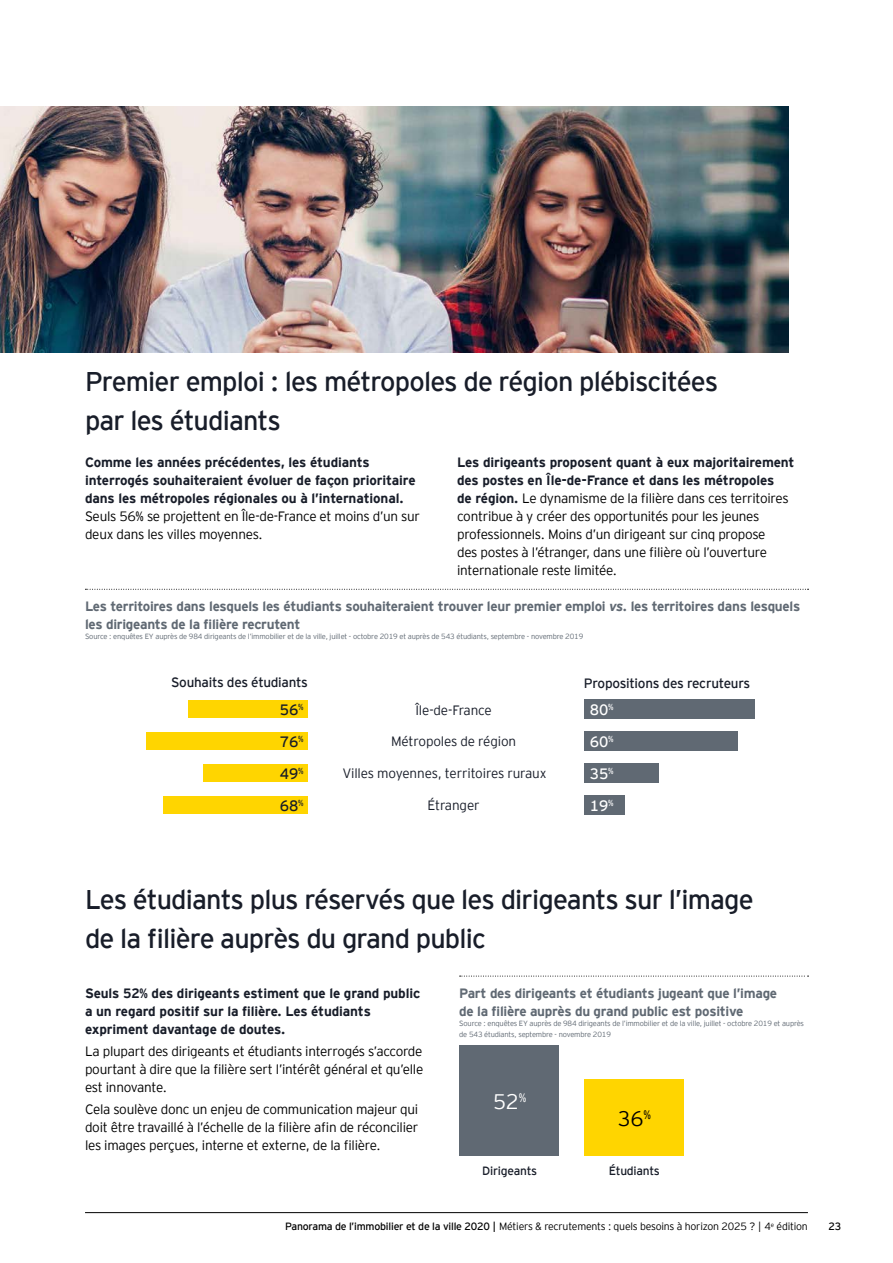
<style>
.page{position:relative;width:893px;height:1263px;background:#fff}
.page>*{position:absolute;margin:0;border:0;box-sizing:border-box;transform-origin:0 0}
.t1{font:27px/39px "EY Interstate";letter-spacing:-.03em;color:#181d29}
.t2{font:300 21px "EY Interstate";color:#fff}
.t3{font:300 21px "EY Interstate";color:#000}
.t4{font:15px "EY Interstate";letter-spacing:-.01em;color:#181d29}
.t5{font:15px "EY Interstate";letter-spacing:-.01em;color:#fff}
.t6{font:300 13.5px/18px "EY Interstate";letter-spacing:-.02em;color:#000}
.t7{font:700 13.5px/18px "EY Interstate";letter-spacing:-.01em;color:#181d29}
.t8{font:700 13.5px/18px "EY Interstate";letter-spacing:-.02em;color:#606973}
.t9{font:300 13.5px "EY Interstate";letter-spacing:-.01em;color:#181d29}
.t10{font:13.5px "EY Interstate";letter-spacing:-.02em;color:#181d29}
.t11{font:12px "EY Interstate";letter-spacing:-.02em;color:#181d29}
.t12{font:300 10.5px "EY Interstate";letter-spacing:-.02em;color:#000}
.t13{font:10.5px "EY Interstate";color:#000}
.t14{font:300 7.5px/10.5px "EY Interstate";letter-spacing:-.02em;color:#606973}
.s1{font-weight:700;color:#181d29}
.s2{font-style:italic}
.s3{font-weight:400}
</style>
<div class="page">
<hr style="left:85px;top:1212px;width:723px;height:1px;background:#000">
<img style="left:0;top:106px;width:789px;height:246px">
<svg style="left:85px;top:589px;width:723px;height:1px"></svg>
<div style="left:146px;top:732px;width:162px;height:17px;background:#ffd500"></div>
<div style="left:584px;top:731px;width:153px;height:20px;background:#606973"></div>
<div style="left:163px;top:796px;width:145px;height:17px;background:#ffd500"></div>
<div style="left:584px;top:795px;width:40px;height:19px;background:#606973"></div>
<div style="left:189px;top:701px;width:119px;height:17px;background:#ffd500"></div>
<div style="left:584px;top:699px;width:170px;height:20px;background:#606973"></div>
<div style="left:204px;top:764px;width:104px;height:17px;background:#ffd500"></div>
<div style="left:584px;top:763px;width:74px;height:20px;background:#606973"></div>
<svg style="left:460px;top:976px;width:348px;height:1px"></svg>
<div style="left:459px;top:1045px;width:99px;height:111px;background:#606973"></div>
<div style="left:584px;top:1079px;width:99px;height:77px;background:#ffd500"></div>
<h1 class="t1" style="left:85px;top:360px;width:635px">Premier emploi : les métropoles de région plébiscitées par les étudiants</h1>
<p class="t7" style="left:85px;top:453px;width:332px">Comme les années précédentes, les étudiants interrogés souhaiteraient évoluer de façon prioritaire dans les métropoles régionales ou à l’international.</p>
<p class="t6" style="left:85px;top:507px;width:336px">Seuls 56% se projettent en Île-de-France et moins d’un sur deux dans les villes moyennes.</p>
<p class="t6" style="left:457px;top:453px;width:339px"><span class="s1">Les dirigeants proposent quant à eux majoritairement des postes en Île-de-France et dans les métropoles<br>de région.</span> Le dynamisme de la filière dans ces territoires contribue à y créer des opportunités pour les jeunes professionnels. Moins d’un dirigeant sur cinq propose<br>des postes à l’étranger, dans une filière où l’ouverture internationale reste limitée.</p>
<p class="t8" style="left:85px;top:596px;width:717px">Les territoires dans lesquels les étudiants souhaiteraient trouver leur premier emploi <span class="s2">vs.</span> les territoires dans lesquels les dirigeants de la filière recrutent</p>
<p class="t14" style="left:85px;top:631px;width:500px">Source : enquêtes EY auprès de 984 dirigeants de l’immobilier et de la ville, juillet - octobre 2019 et auprès de 543 étudiants, septembre - novembre 2019</p>
<p class="t10" style="left:171px;top:672px;width:138px">Souhaits des étudiants</p>
<p class="t10" style="left:584px;top:674px;width:168px">Propositions des recruteurs</p>
<p class="t4" style="left:280px;top:699px;width:25px">56<sup>%</sup></p>
<p class="t9" style="left:415px;top:700px;width:78px">Île-de-France</p>
<p class="t5" style="left:590px;top:699px;width:25px">80<sup>%</sup></p>
<p class="t4" style="left:280px;top:731px;width:25px">76<sup>%</sup></p>
<p class="t9" style="left:391px;top:732px;width:127px">Métropoles de région</p>
<p class="t5" style="left:590px;top:731px;width:25px">60<sup>%</sup></p>
<p class="t4" style="left:280px;top:763px;width:25px">49<sup>%</sup></p>
<p class="t9" style="left:342px;top:764px;width:206px">Villes moyennes, territoires ruraux</p>
<p class="t5" style="left:590px;top:763px;width:25px">35<sup>%</sup></p>
<p class="t4" style="left:280px;top:795px;width:25px">68<sup>%</sup></p>
<p class="t9" style="left:428px;top:796px;width:54px">Étranger</p>
<p class="t5" style="left:590px;top:795px;width:25px">19<sup>%</sup></p>
<h1 class="t1" style="left:85px;top:879px;width:670px">Les étudiants plus réservés que les dirigeants sur l’image de la filière auprès du grand public</h1>
<p class="t7" style="left:85px;top:983px;width:337px">Seuls 52% des dirigeants estiment que le grand public a un regard positif sur la filière. Les étudiants expriment davantage de doutes.</p>
<p class="t6" style="left:85px;top:1041px;width:340px;text-align:justify">La plupart des dirigeants et étudiants interrogés s’accorde pourtant à dire que la filière sert l’intérêt général et qu’elle est innovante.</p>
<p class="t6" style="left:85px;top:1100px;width:335px;text-align:justify">Cela soulève donc un enjeu de communication majeur qui doit être travaillé à l’échelle de la filière afin de réconcilier les images perçues, interne et externe, de la filière.</p>
<p class="t8" style="left:459px;top:983px;width:319px">Part des dirigeants et étudiants jugeant que l’image de la filière auprès du grand public est positive</p>
<p class="t14" style="left:459px;top:1018px;width:346px">Source : enquêtes EY auprès de 984 dirigeants de l’immobilier et de la ville, juillet - octobre 2019 et auprès de 543 étudiants, septembre - novembre 2019</p>
<h2 class="t2" style="left:493px;top:1086px;width:35px">52<sup>%</sup></h2>
<h2 class="t3" style="left:618px;top:1103px;width:35px">36<sup>%</sup></h2>
<p class="t11" style="left:482px;top:1162px;width:57px">Dirigeants</p>
<p class="t11" style="left:609px;top:1162px;width:52px">Étudiants</p>
<p class="t12" style="left:285px;top:1219px;width:524px"><span class="s3">Panorama de l’immobilier et de la ville 2020 |</span> Métiers &amp; recrutements : quels besoins à horizon 2025 ? | 4<sup>e</sup> édition</p>
<p class="t13" style="left:828px;top:1219px;width:14px">23</p>
</div>
